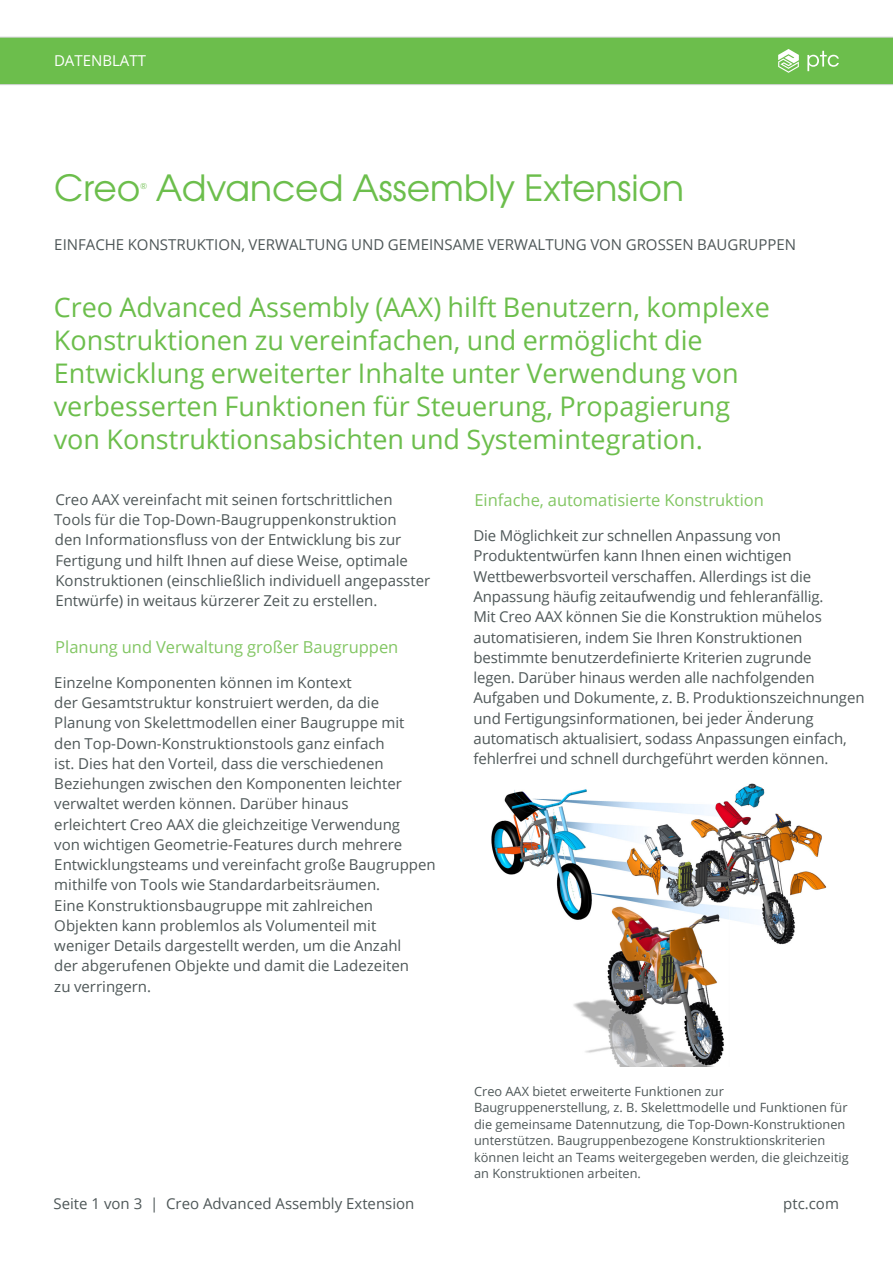
<style>
.page{position:relative;width:893px;height:1263px;background:#fff}
.page>*{position:absolute;margin:0;border:0;box-sizing:border-box;transform-origin:0 0}
._1__Headline{font:36px "Te X Gyre Adventor";color:#6cbe4c}
._3__Introduction{font:27px/33px "Open Sans";color:#6cbe4c}
._3__Text_Subhead_1{font:16.5px "Open Sans";color:#82c663}
._4__Text_Body{font:15px/20.2px "Open Sans";color:#4e5758}
._3__Introduction-2{font:15px/20.2px "Open Sans";color:#4e5758}
._2__Headline_Subhead{font:15px "Open Sans";color:#4e5758}
.t1{font:15px "Open Sans";color:#fff}
._6__Caption{font:12.75px/16.5px "Open Sans";color:#4e5758}
._1__Headline-2{font:8.7px "Te X Gyre Adventor";color:#6cbe4c}
</style>
<div class="page">
<div style="left:0;top:37px;width:893px;height:48px;background:#6cbe4c"></div>
<img style="left:491px;top:783px;width:336px;height:284px">
<p class="t1" style="left:54px;top:50px;width:93px">DATENBLATT</p>
<p class="_1__Headline" style="left:54px;top:159px;width:631px">Creo Advanced Assembly Extension</p>
<p class="_1__Headline-2" style="left:140px;top:179px;width:8px">®</p>
<p class="_2__Headline_Subhead" style="left:54px;top:235px;width:743px">EINFACHE KONSTRUKTION, VERWALTUNG UND GEMEINSAME VERWALTUNG VON GROSSEN BAUGRUPPEN</p>
<p class="_3__Introduction" style="left:54px;top:290px;width:718px">Creo Advanced Assembly (AAX) hilft Benutzern, komplexe Konstruktionen zu vereinfachen, und ermöglicht die Entwicklung erweiterter Inhalte unter Verwendung von verbesserten Funktionen für Steuerung, Propagierung von Konstruktionsabsichten und Systemintegration.</p>
<p class="_3__Introduction-2" style="left:54px;top:489px;width:378px">Creo AAX vereinfacht mit seinen fortschrittlichen Tools für die Top-Down-Baugruppenkonstruktion<br>den Informationsfluss von der Entwicklung bis zur Fertigung und hilft Ihnen auf diese Weise, optimale Konstruktionen (einschließlich individuell angepasster Entwürfe) in weitaus kürzerer Zeit zu erstellen.</p>
<p class="_3__Text_Subhead_1" style="left:55px;top:635px;width:345px">Planung und Verwaltung großer Baugruppen</p>
<p class="_4__Text_Body" style="left:54px;top:672px;width:383px">Einzelne Komponenten können im Kontext<br>der Gesamtstruktur konstruiert werden, da die Planung von Skelettmodellen einer Baugruppe mit<br>den Top-Down-Konstruktionstools ganz einfach<br>ist. Dies hat den Vorteil, dass die verschiedenen Beziehungen zwischen den Komponenten leichter verwaltet werden können. Darüber hinaus<br>erleichtert Creo AAX die gleichzeitige Verwendung<br>von wichtigen Geometrie-Features durch mehrere Entwicklungsteams und vereinfacht große Baugruppen mithilfe von Tools wie Standardarbeitsräumen.<br>Eine Konstruktionsbaugruppe mit zahlreichen Objekten kann problemlos als Volumenteil mit weniger Details dargestellt werden, um die Anzahl<br>der abgerufenen Objekte und damit die Ladezeiten<br>zu verringern.</p>
<p class="_3__Text_Subhead_1" style="left:474px;top:489px;width:291px">Einfache, automatisierte Konstruktion</p>
<p class="_4__Text_Body" style="left:473px;top:525px;width:393px">Die Möglichkeit zur schnellen Anpassung von Produktentwürfen kann Ihnen einen wichtigen Wettbewerbsvorteil verschaffen. Allerdings ist die Anpassung häufig zeitaufwendig und fehleranfällig.<br>Mit Creo AAX können Sie die Konstruktion mühelos automatisieren, indem Sie Ihren Konstruktionen bestimmte benutzerdefinierte Kriterien zugrunde<br>legen. Darüber hinaus werden alle nachfolgenden Aufgaben und Dokumente, z. B. Produktionszeichnungen und Fertigungsinformationen, bei jeder Änderung automatisch aktualisiert, sodass Anpassungen einfach, fehlerfrei und schnell durchgeführt werden können.</p>
<p class="_6__Caption" style="left:474px;top:1083px;width:376px">Creo AAX bietet erweiterte Funktionen zur Baugruppenerstellung, z. B. Skelettmodelle und Funktionen für die gemeinsame Datennutzung, die Top-Down-Konstruktionen unterstützen. Baugruppenbezogene Konstruktionskriterien können leicht an Teams weitergegeben werden, die gleichzeitig an Konstruktionen arbeiten.</p>
<p class="_4__Text_Body" style="left:53px;top:1193px;width:362px">Seite 1 von 3 | Creo Advanced Assembly Extension</p>
<p class="_4__Text_Body" style="left:783px;top:1193px;width:57px">ptc.com</p>
</div>
